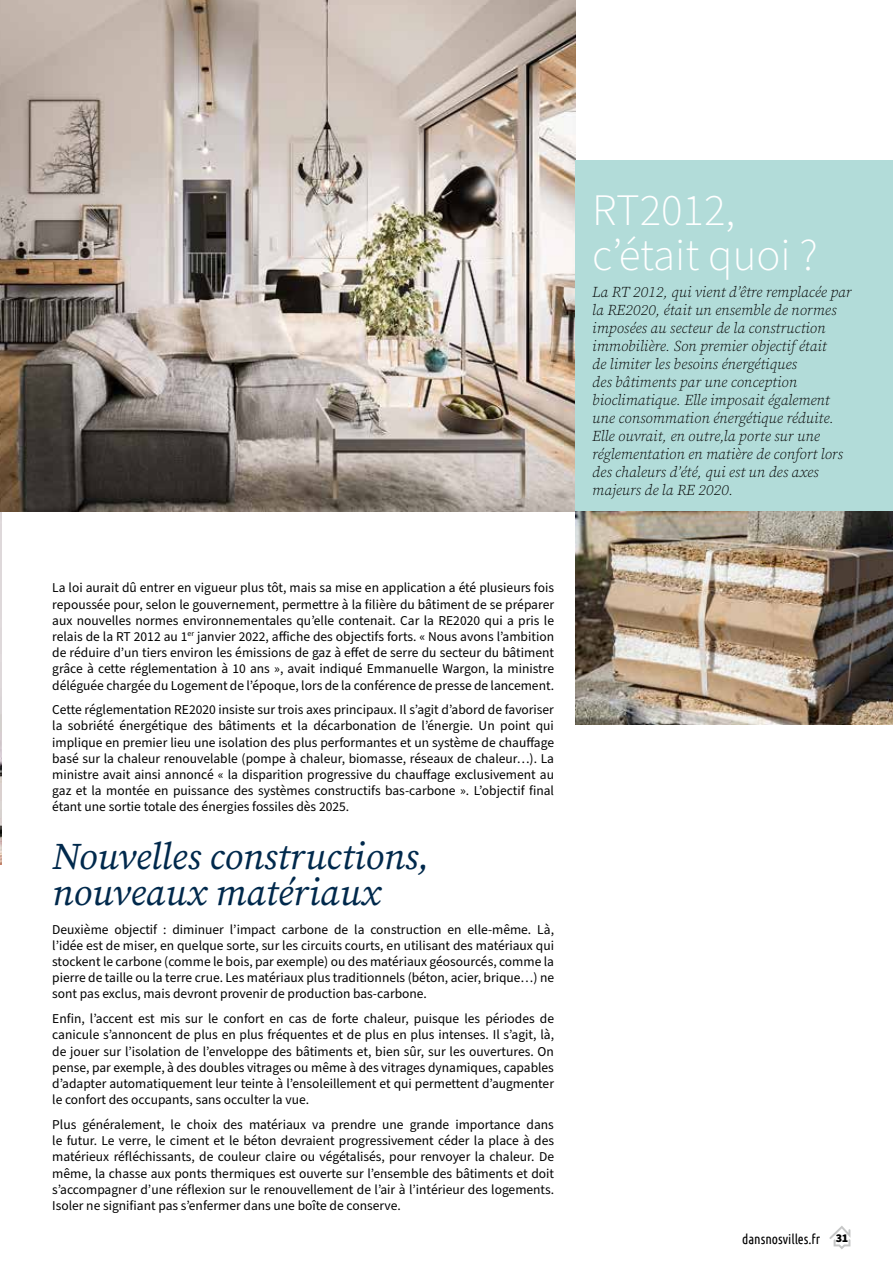
<style>
.page{position:relative;width:893px;height:1263px;background:#fff}
.page>*{position:absolute;margin:0;border:0;box-sizing:border-box;transform-origin:0 0}
.t1{font:300 45px/45px "Source Sans Pro";color:#fff}
.t2{font:italic 37.5px/36px "Source Serif Variable";color:#00294c}
.t3{font:italic 15px/18px "Source Serif Variable";color:#000}
.t4{font:13.5px/16.2px "Source Sans Pro";color:#000;text-align:justify}
.t5{font:13.5px "Ubuntu Condensed";color:#000}
.s1{font-family:"Source Sans Pro";font-weight:900;font-size:12px}
</style>
<div class="page">
<svg style="left:829px;top:1226px;width:21px;height:23px"></svg>
<img style="left:0;top:511px;width:1px;height:353px">
<img style="left:0;top:0;width:575px;height:511px">
<div style="left:575px;top:160px;width:318px;height:351px;background:#b2dcd9"></div>
<img style="left:575px;top:511px;width:318px;height:213px">
<p class="t4" style="left:52px;top:580px;width:503px">La loi aurait dû entrer en vigueur plus tôt, mais sa mise en application a été plusieurs fois repoussée pour, selon le gouvernement, permettre à la filière du bâtiment de se préparer aux nouvelles normes environnementales qu’elle contenait. Car la RE2020 qui a pris le relais de la RT 2012 au 1<sup>er</sup> janvier 2022, affiche des objectifs forts. « Nous avons l’ambition de réduire d’un tiers environ les émissions de gaz à effet de serre du secteur du bâtiment grâce à cette réglementation à 10 ans », avait indiqué Emmanuelle Wargon, la ministre déléguée chargée du Logement de l’époque, lors de la conférence de presse de lancement.</p>
<p class="t4" style="left:52px;top:702px;width:503px">Cette réglementation RE2020 insiste sur trois axes principaux. Il s’agit d’abord de favoriser la sobriété énergétique des bâtiments et la décarbonation de l’énergie. Un point qui implique en premier lieu une isolation des plus performantes et un système de chauffage basé sur la chaleur renouvelable (pompe à chaleur, biomasse, réseaux de chaleur…). La ministre avait ainsi annoncé « la disparition progressive du chauffage exclusivement au gaz et la montée en puissance des systèmes constructifs bas-carbone ». L’objectif final étant une sortie totale des énergies fossiles dès 2025.</p>
<h2 class="t2" style="left:52px;top:838px;width:379px">Nouvelles constructions, nouveaux matériaux</h2>
<p class="t4" style="left:52px;top:921px;width:503px">Deuxième objectif : diminuer l’impact carbone de la construction en elle-même. Là, l’idée est de miser, en quelque sorte, sur les circuits courts, en utilisant des matériaux qui stockent le carbone (comme le bois, par exemple) ou des matériaux géosourcés, comme la pierre de taille ou la terre crue. Les matériaux plus traditionnels (béton, acier, brique…) ne sont pas exclus, mais devront provenir de production bas-carbone.</p>
<p class="t4" style="left:52px;top:1011px;width:503px">Enfin, l’accent est mis sur le confort en cas de forte chaleur, puisque les périodes de canicule s’annoncent de plus en plus fréquentes et de plus en plus intenses. Il s’agit, là, de jouer sur l’isolation de l’enveloppe des bâtiments et, bien sûr, sur les ouvertures. On pense, par exemple, à des doubles vitrages ou même à des vitrages dynamiques, capables d’adapter automatiquement leur teinte à l’ensoleillement et qui permettent d’augmenter le confort des occupants, sans occulter la vue.</p>
<p class="t4" style="left:52px;top:1117px;width:503px">Plus généralement, le choix des matériaux va prendre une grande importance dans le futur. Le verre, le ciment et le béton devraient progressivement céder la place à des matérieux réfléchissants, de couleur claire ou végétalisés, pour renvoyer la chaleur. De même, la chasse aux ponts thermiques est ouverte sur l’ensemble des bâtiments et doit s’accompagner d’une réflexion sur le renouvellement de l’air à l’intérieur des logements.<br>Isoler ne signifiant pas s’enfermer dans une boîte de conserve.</p>
<h1 class="t1" style="left:592px;top:189px;width:227px">RT2012, c’était quoi ?</h1>
<p class="t3" style="left:592px;top:282px;width:261px">La RT 2012, qui vient d’être remplacée par la RE2020, était un ensemble de normes imposées au secteur de la construction immobilière. Son premier objectif était<br>de limiter les besoins énergétiques<br>des bâtiments par une conception bioclimatique. Elle imposait également une consommation énergétique réduite.<br>Elle ouvrait, en outre,la porte sur une réglementation en matière de confort lors des chaleurs d’été, qui est un des axes majeurs de la RE 2020.</p>
<p class="t5" style="left:742px;top:1231px;width:107px">dansnosvilles.fr <span class="s1">31</span></p>
</div>
